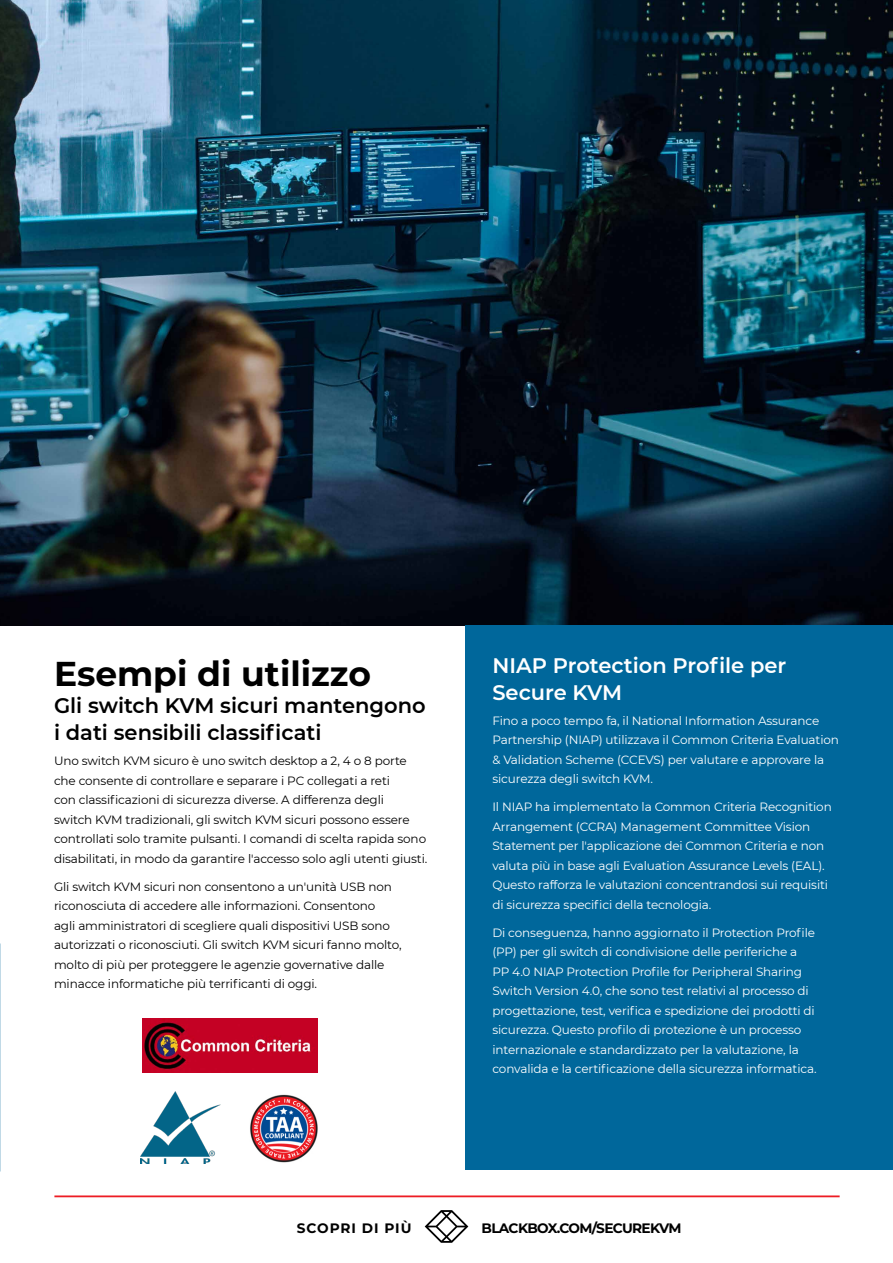
<style>
.page{position:relative;width:893px;height:1263px;background:#fff}
.page>*{position:absolute;margin:0;border:0;box-sizing:border-box;transform-origin:0 0}
.t1{font:700 34.5px "Montserrat";color:#000}
.t2{font:600 21px/27px "Montserrat";color:#000}
.t3{font:600 21px/27px "Montserrat";color:#fff}
.t4{font:700 13.65px "Montserrat";letter-spacing:-.05em;color:#000}
.t5{font:700 13.65px "Montserrat";letter-spacing:.07em;color:#000}
.t6{font:12px/19.5px "Montserrat";letter-spacing:-.01em;color:#fff}
.t7{font:12px/19.5px "Montserrat";letter-spacing:-.01em;color:#000}
</style>
<div class="page">
<hr style="left:54px;top:1195px;width:786px;height:2px;background:#ed1d24">
<svg style="left:425px;top:1210px;width:43px;height:33px"></svg>
<img style="left:0;top:0;width:893px;height:626px">
<div style="left:465px;top:625px;width:428px;height:545px;background:#00679b"></div>
<img style="left:140px;top:1091px;width:81px;height:73px">
<img style="left:143px;top:1019px;width:175px;height:53px">
<img style="left:250px;top:1094px;width:68px;height:69px">
<h1 class="t1" style="left:54px;top:651px;width:318px">Esempi di utilizzo</h1>
<h2 class="t2" style="left:54px;top:691px;width:373px">Gli switch KVM sicuri mantengono i dati sensibili classificati</h2>
<p class="t7" style="left:54px;top:751px;width:375px">Uno switch KVM sicuro è uno switch desktop a 2, 4 o 8 porte che consente di controllare e separare i PC collegati a reti<br>con classificazioni di sicurezza diverse. A differenza degli<br>switch KVM tradizionali, gli switch KVM sicuri possono essere controllati solo tramite pulsanti. I comandi di scelta rapida sono disabilitati, in modo da garantire l'accesso solo agli utenti giusti.</p>
<p class="t7" style="left:54px;top:876px;width:349px">Gli switch KVM sicuri non consentono a un'unità USB non riconosciuta di accedere alle informazioni. Consentono<br>agli amministratori di scegliere quali dispositivi USB sono autorizzati o riconosciuti. Gli switch KVM sicuri fanno molto, molto di più per proteggere le agenzie governative dalle minacce informatiche più terrificanti di oggi.</p>
<h2 class="t3" style="left:492px;top:651px;width:295px">NIAP Protection Profile per<br>Secure KVM</h2>
<p class="t6" style="left:492px;top:710px;width:348px">Fino a poco tempo fa, il National Information Assurance Partnership (NIAP) utilizzava il Common Criteria Evaluation &amp; Validation Scheme (CCEVS) per valutare e approvare la sicurezza degli switch KVM.</p>
<p class="t6" style="left:492px;top:797px;width:341px">Il NIAP ha implementato la Common Criteria Recognition Arrangement (CCRA) Management Committee Vision Statement per l'applicazione dei Common Criteria e non valuta più in base agli Evaluation Assurance Levels (EAL).<br>Questo rafforza le valutazioni concentrandosi sui requisiti di sicurezza specifici della tecnologia.</p>
<p class="t6" style="left:492px;top:922px;width:326px">Di conseguenza, hanno aggiornato il Protection Profile (PP) per gli switch di condivisione delle periferiche a PP 4.0 NIAP Protection Profile for Peripheral Sharing Switch Version 4.0, che sono test relativi al processo di progettazione, test, verifica e spedizione dei prodotti di sicurezza. Questo profilo di protezione è un processo internazionale e standardizzato per la valutazione, la convalida e la certificazione della sicurezza informatica.</p>
<p class="t5" style="left:297px;top:1219px;width:116px">SCOPRI DI PIÙ</p>
<p class="t4" style="left:482px;top:1219px;width:201px">BLACKBOX.COM/SECUREKVM</p>
</div>
